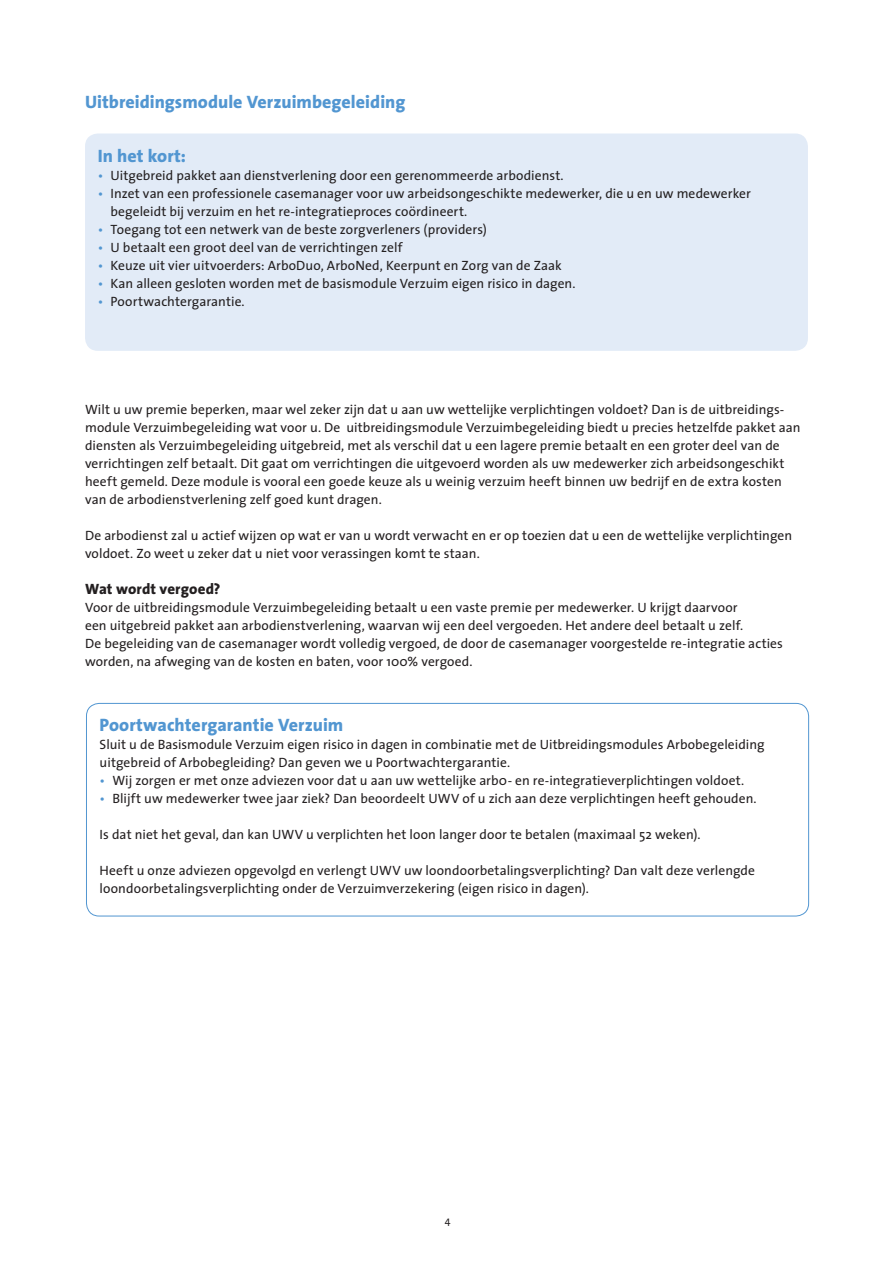
<style>
.page{position:relative;width:893px;height:1263px;background:#fff}
.page>*{position:absolute;margin:0;border:0;box-sizing:border-box;transform-origin:0 0}
._1-Subkop-blauw{font:800 18px "The Sans";color:#5296d1}
._2-Subsubkop{font:800 15px "The Sans";letter-spacing:.01em;color:#231f20}
._0-Platte_tekst{font:13.5px/18px "The Sans";letter-spacing:.005em;color:#231f20}
._0-Platte_tekst_insp{font:13.5px "The Sans";letter-spacing:.005em;color:#231f20}
.t1{font:10.5px "The Sans";color:#231f20}
.s1{color:#5296d1}
</style>
<div class="page">
<div style="left:85px;top:133px;width:723px;height:218px;background:#e2ebf7;border-radius:13px"></div>
<div style="left:86px;top:703px;width:723px;height:213px;border:1px solid #5296d1;border-radius:13px"></div>
<p class="_1-Subkop-blauw" style="left:85px;top:87px;width:322px">Uitbreidingsmodule Verzuimbegeleiding</p>
<p class="_1-Subkop-blauw" style="left:98px;top:141px;width:90px">In het kort:</p>
<p class="_0-Platte_tekst" style="left:98px;top:166px;width:467px"><span class="s1">•</span> Uitgebreid pakket aan dienstverlening door een gerenommeerde arbodienst.</p>
<p class="_0-Platte_tekst" style="left:111px;top:184px;width:642px;text-indent:-13px"><span class="s1">•</span> Inzet van een professionele casemanager voor uw arbeidsongeschikte medewerker, die u en uw medewerker begeleidt bij verzuim en het re-integratieproces coördineert.</p>
<p class="_0-Platte_tekst" style="left:98px;top:220px;width:391px"><span class="s1">•</span> Toegang tot een netwerk van de beste zorgverleners (providers)</p>
<p class="_0-Platte_tekst" style="left:98px;top:238px;width:306px"><span class="s1">•</span> U betaalt een groot deel van de verrichtingen zelf</p>
<p class="_0-Platte_tekst" style="left:98px;top:256px;width:466px"><span class="s1">•</span> Keuze uit vier uitvoerders: ArboDuo, ArboNed, Keerpunt en Zorg van de Zaak</p>
<p class="_0-Platte_tekst" style="left:98px;top:274px;width:479px"><span class="s1">•</span> Kan alleen gesloten worden met de basismodule Verzuim eigen risico in dagen.</p>
<p class="_0-Platte_tekst" style="left:98px;top:292px;width:148px"><span class="s1">•</span> Poortwachtergarantie.</p>
<p class="_0-Platte_tekst" style="left:85px;top:400px;width:717px">Wilt u uw premie beperken, maar wel zeker zijn dat u aan uw wettelijke verplichtingen voldoet? Dan is de uitbreidings&shy;module Verzuimbegeleiding wat voor u. De uitbreidingsmodule Verzuimbegeleiding biedt u precies hetzelfde pakket aan diensten als Verzuimbegeleiding uitgebreid, met als verschil dat u een lagere premie betaalt en een groter deel van de verrichtingen zelf betaalt. Dit gaat om verrichtingen die uitgevoerd worden als uw medewerker zich arbeidsongeschikt heeft gemeld. Deze module is vooral een goede keuze als u weinig verzuim heeft binnen uw bedrijf en de extra kosten</p>
<p class="_0-Platte_tekst" style="left:85px;top:490px;width:298px">van de arbodienstverlening zelf goed kunt dragen.</p>
<p class="_0-Platte_tekst" style="left:85px;top:526px;width:709px">De arbodienst zal u actief wijzen op wat er van u wordt verwacht en er op toezien dat u een de wettelijke verplichtingen voldoet. Zo weet u zeker dat u niet voor verassingen komt te staan.</p>
<p class="_2-Subsubkop" style="left:85px;top:576px;width:137px">Wat wordt vergoed?</p>
<p class="_0-Platte_tekst" style="left:85px;top:598px;width:654px">Voor de uitbreidingsmodule Verzuimbegeleiding betaalt u een vaste premie per medewerker. U krijgt daarvoor</p>
<p class="_0-Platte_tekst" style="left:85px;top:616px;width:660px">een uitgebreid pakket aan arbodienstverlening, waarvan wij een deel vergoeden. Het andere deel betaalt u zelf.</p>
<p class="_0-Platte_tekst" style="left:85px;top:634px;width:699px">De begeleiding van de casemanager wordt volledig vergoed, de door de casemanager voorgestelde re-integratie acties worden, na afweging van de kosten en baten, voor 100% vergoed.</p>
<p class="_1-Subkop-blauw" style="left:100px;top:710px;width:245px">Poortwachtergarantie Verzuim</p>
<p class="_0-Platte_tekst" style="left:100px;top:735px;width:666px">Sluit u de Basismodule Verzuim eigen risico in dagen in combinatie met de Uitbreidingsmodules Arbobegeleiding uitgebreid of Arbobegleiding? Dan geven we u Poortwachtergarantie.</p>
<p class="_0-Platte_tekst_insp" style="left:100px;top:769px;width:646px"><span class="s1">•</span> Wij zorgen er met onze adviezen voor dat u aan uw wettelijke arb0- en re-integratieverplichtingen voldoet.</p>
<p class="_0-Platte_tekst" style="left:100px;top:789px;width:659px"><span class="s1">•</span> Blijft uw medewerker twee jaar ziek? Dan beoordeelt UWV of u zich aan deze verplichtingen heeft gehouden.</p>
<p class="_0-Platte_tekst" style="left:100px;top:825px;width:602px">Is dat niet het geval, dan kan UWV u verplichten het loon langer door te betalen (maximaal 52 weken).</p>
<p class="_0-Platte_tekst" style="left:100px;top:861px;width:657px">Heeft u onze adviezen opgevolgd en verlengt UWV uw loondoorbetalingsverplichting? Dan valt deze verlengde loondoorbetalingsverplichting onder de Verzuimverzekering (eigen risico in dagen).</p>
<p class="t1" style="left:445px;top:1212px;width:7px">4</p>
</div>
